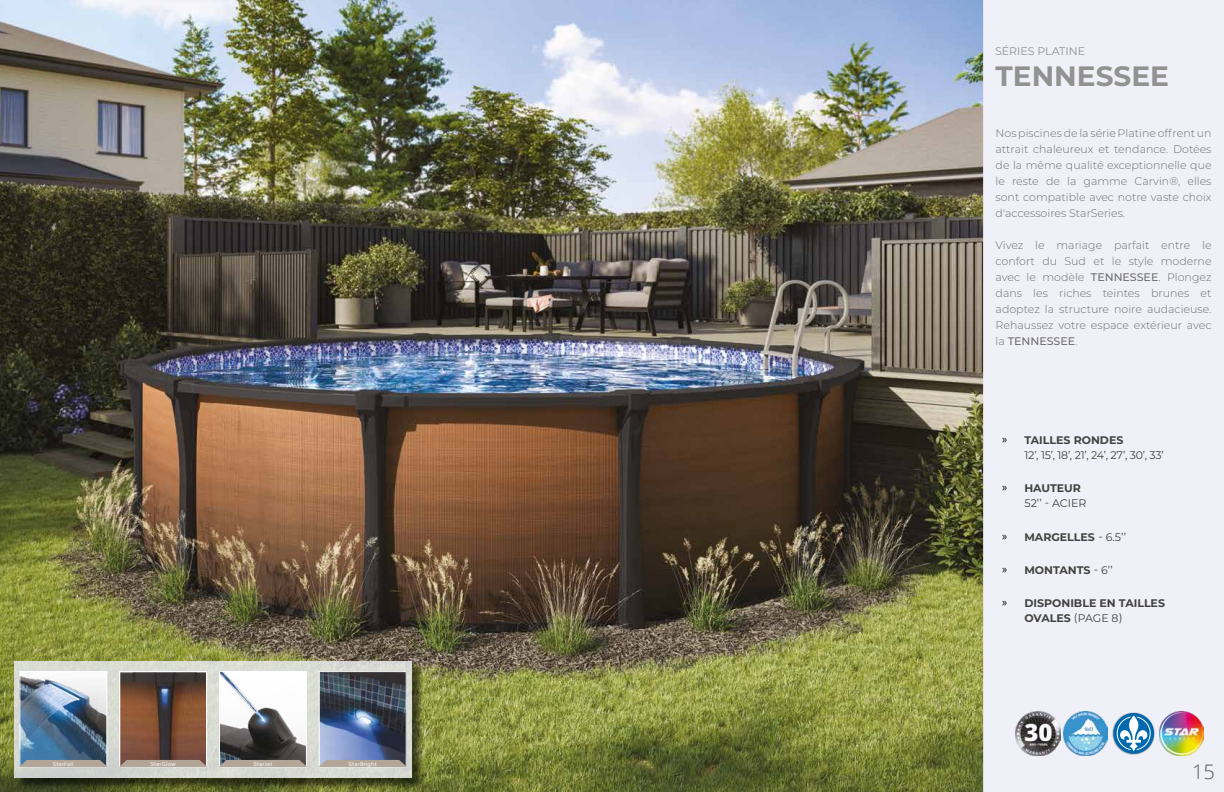
<style>
.page{position:relative;width:1224px;height:792px;background:#fff}
.page>*{position:absolute;margin:0;border:0;box-sizing:border-box;transform-origin:0 0}
.t1{font:700 28px "Montserrat";color:#929292}
.t2{font:300 20px "Open Sans";color:#575756}
.t3{font:300 11px/16px "Montserrat";color:#706f6f;text-align:justify}
.t4{font:11px/15.2px "Montserrat";letter-spacing:-.02em;color:#424241}
.t5{font:700 11px/15.2px "Montserrat";color:#424241}
.t6{font:11px "Montserrat";color:#929292}
.t7{font:5.8px "Stevie Sans";letter-spacing:.03em;color:#fff}
.s1{font-weight:500}
.s2{font-family:"Myriad Pro";font-size:12px;color:#000}
.s3{font-weight:700}
.s4{font-family:"Myriad Pro";font-weight:400;font-size:12px;color:#000}
.s5{font-weight:400}
</style>
<div class="page">
<img style="left:0;top:0;width:983px;height:792px">
<div style="left:16px;top:662px;width:408px;height:128px;background:#000;opacity:.75"></div>
<svg style="left:14px;top:661px;width:398px;height:116px;background:#d6d8d0"></svg>
<img style="left:21px;top:673px;width:84px;height:87px">
<div style="left:19px;top:671px;width:88px;height:96px;border:1px solid #fff"></div>
<img style="left:122px;top:674px;width:83px;height:86px">
<div style="left:119px;top:671px;width:88px;height:96px;border:1px solid #fff"></div>
<img style="left:221px;top:673px;width:84px;height:87px">
<div style="left:219px;top:671px;width:88px;height:96px;border:1px solid #fff"></div>
<img style="left:321px;top:673px;width:84px;height:87px">
<div style="left:319px;top:671px;width:88px;height:96px;border:1px solid #fff"></div>
<svg style="left:19px;top:760px;width:88px;height:7px"></svg>
<svg style="left:119px;top:760px;width:88px;height:7px"></svg>
<svg style="left:219px;top:760px;width:88px;height:7px"></svg>
<svg style="left:319px;top:760px;width:88px;height:7px"></svg>
<div style="left:983px;top:0;width:241px;height:792px;background:#eeeff8"></div>
<img style="left:1112px;top:712px;width:43px;height:43px">
<div style="left:1113px;top:713px;width:41px;height:41px;background:#0069ae;border-radius:50%"></div>
<svg style="left:1116px;top:713px;width:35px;height:41px"></svg>
<img style="left:1064px;top:711px;width:44px;height:44px">
<img style="left:1016px;top:711px;width:44px;height:45px">
<img style="left:1159px;top:711px;width:45px;height:45px">
<p class="t7" style="left:53px;top:760px;width:22px">StarFall</p>
<p class="t7" style="left:150px;top:760px;width:27px">StarGlow</p>
<p class="t7" style="left:253px;top:760px;width:20px">StarJet</p>
<p class="t7" style="left:349px;top:760px;width:30px">StarBright</p>
<p class="t6" style="left:995px;top:43px;width:92px">SÉRIES PLATINE</p>
<h1 class="t1" style="left:996px;top:55px;width:175px">TENNESSEE</h1>
<p class="t3" style="left:996px;top:124px;width:218px">Nos piscines de la série Platine offrent un attrait chaleureux et tendance. Dotées de la même qualité exceptionnelle que le reste de la gamme Carvin®, elles sont compatible avec notre vaste choix d'accessoires StarSeries.</p>
<p class="t3" style="left:996px;top:236px;width:218px">Vivez le mariage parfait entre le confort du Sud et le style moderne avec le modèle <span class="s1">TENNESSEE</span>. Plongez dans les riches teintes brunes et adoptez la structure noire audacieuse.<br>Rehaussez votre espace extérieur avec la <span class="s1">TENNESSEE</span>.</p>
<p class="t4" style="left:1025px;top:432px;width:141px;text-indent:-23px"><span class="s2">»</span> <span class="s3">TAILLES RONDES<br></span>12’, 15’, 18’, 21’, 24’, 27’, 30’, 33’</p>
<p class="t4" style="left:1025px;top:480px;width:63px;text-indent:-23px"><span class="s2">»</span> <span class="s3">HAUTEUR<br></span>52’’ - ACIER</p>
<p class="t5" style="left:1002px;top:529px;width:126px"><span class="s4">»</span> MARGELLES <span class="s5">- 6.5’’</span></p>
<p class="t5" style="left:1002px;top:562px;width:112px"><span class="s4">»</span> MONTANTS <span class="s5">- 6’’</span></p>
<p class="t5" style="left:1025px;top:595px;width:142px;text-indent:-23px"><span class="s4">»</span> DISPONIBLE EN TAILLES<br>OVALES <span class="s5">(PAGE 8)</span></p>
<h2 class="t2" style="left:1192px;top:758px;width:24px">15</h2>
</div>
